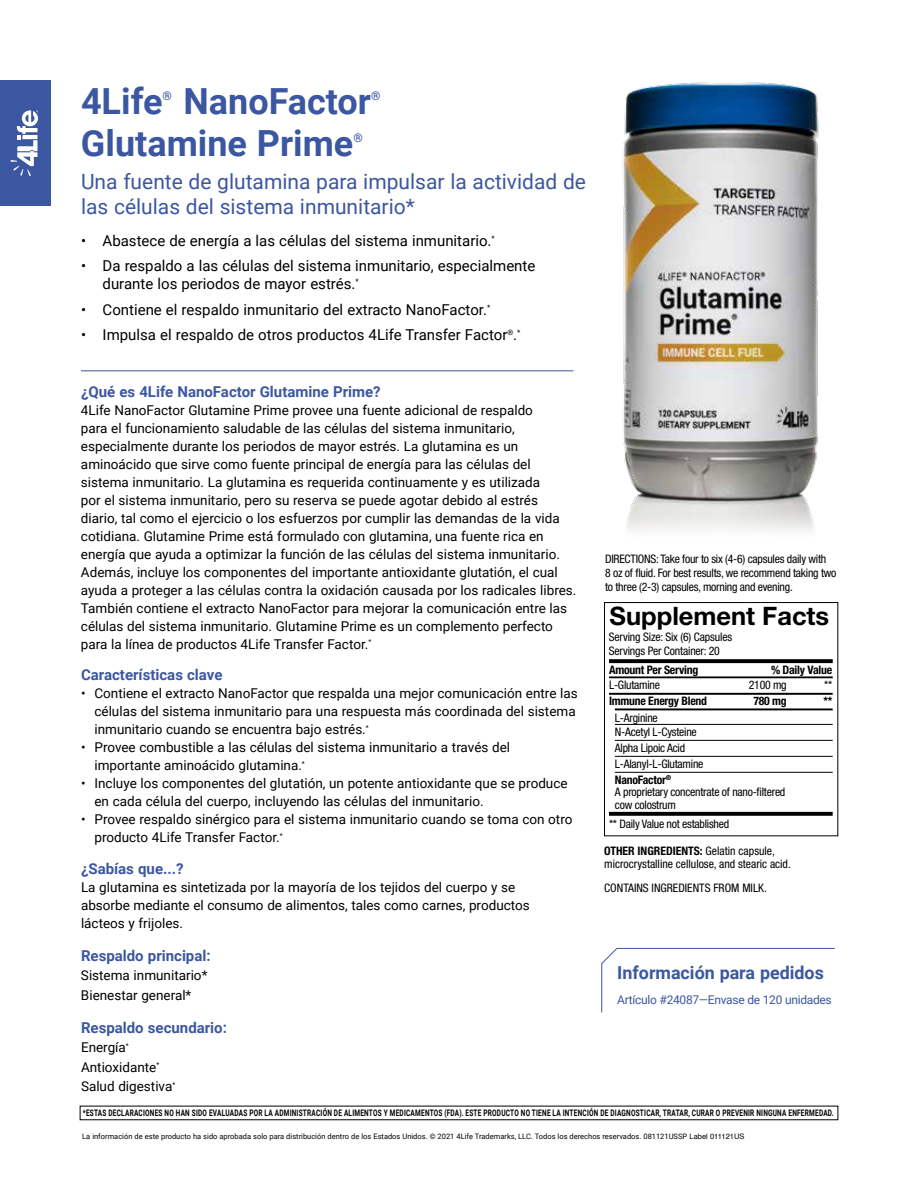
<style>
.page{position:relative;width:918px;height:1188px;background:#fff}
.page>*{position:absolute;margin:0;border:0;box-sizing:border-box;transform-origin:0 0}
.t1{font:700 36px "Roboto";color:#3c57a1}
.t2{font:700 25.5px "Helvetica Neue LT Std";color:#000}
.t3{font:21px/25.2px "Roboto";color:#3c57a1}
.t4{font:700 17.85px "Roboto";color:#3c57a1}
.t5{font:15px/18px "Roboto";color:#000}
.t6{font:700 15px "Roboto";color:#3c57a1}
.t7{font:13.5px/18px "Roboto";color:#000}
.t8{font:12px "Roboto";letter-spacing:-.025em;color:#3c57a1}
.t9{font:700 12px "Roboto";color:#3c57a1}
.t10{font:condensed 11.7px/15.6px "Helvetica Neue LT Std";letter-spacing:-.02em;color:#000}
.t11{font:condensed 11.7px/12.8px "Helvetica Neue LT Std";color:#000}
.t12{font:700 condensed 11.7px "Helvetica Neue LT Std";letter-spacing:-.02em;color:#000}
.t13{font:700 9px "Roboto";letter-spacing:.035em;color:#000;scale:.72 1}
.t14{font:7.5px "Roboto";color:#000}
.s1{font-family:"Helvetica"}
.s2{font-weight:700}
</style>
<div class="page">
<hr style="left:81px;top:370px;width:492px;height:1px;background:#3c57a1">
<svg style="left:601px;top:948px;width:234px;height:65px"></svg>
<img style="left:563px;top:82px;width:276px;height:580px">
<div style="left:604px;top:602px;width:234px;height:234px;border:1px solid #000"></div>
<svg style="left:609px;top:659px;width:224px;height:4px"></svg>
<hr style="left:609px;top:676px;width:224px;height:2px;background:#000">
<hr style="left:615px;top:724px;width:218px;height:1px;background:#000">
<hr style="left:615px;top:740px;width:218px;height:1px;background:#000">
<hr style="left:615px;top:756px;width:218px;height:1px;background:#000">
<hr style="left:615px;top:772px;width:218px;height:1px;background:#000">
<hr style="left:609px;top:693px;width:224px;height:2px;background:#000">
<hr style="left:615px;top:708px;width:218px;height:2px;background:#000">
<svg style="left:609px;top:812px;width:224px;height:4px"></svg>
<div style="left:0;top:80px;width:51px;height:125px;background:#3c57a1"></div>
<svg style="left:10px;top:110px;width:28px;height:66px"></svg>
<h1 class="t1" style="left:81px;top:76px;width:83px">4Life</h1>
<p class="t9" style="left:163px;top:88px;width:11px">®</p>
<h1 class="t1" style="left:184px;top:76px;width:189px">NanoFactor</h1>
<p class="t9" style="left:371px;top:88px;width:11px">®</p>
<h1 class="t1" style="left:81px;top:118px;width:274px">Glutamine Prime</h1>
<p class="t9" style="left:353px;top:130px;width:11px">®</p>
<h3 class="t3" style="left:81px;top:168px;width:507px">Una fuente de glutamina para impulsar la actividad de las células del sistema inmunitario*</h3>
<p class="t5" style="left:81px;top:231px;width:415px">• Abastece de energía a las células del sistema inmunitario.<sup>*</sup></p>
<p class="t5" style="left:103px;top:256px;width:434px;text-indent:-22px">• Da respaldo a las células del sistema inmunitario, especialmente durante los periodos de mayor estrés.<sup>*</sup></p>
<p class="t5" style="left:81px;top:300px;width:411px">• Contiene el respaldo inmunitario del extracto NanoFactor.<sup>*</sup></p>
<p class="t5" style="left:81px;top:325px;width:441px">• Impulsa el respaldo de otros productos 4Life Transfer Factor<sup>®</sup>.<sup>*</sup></p>
<p class="t6" style="left:81px;top:381px;width:301px">¿Qué es 4Life NanoFactor Glutamine Prime?</p>
<p class="t7" style="left:81px;top:401px;width:497px">4Life NanoFactor Glutamine Prime provee una fuente adicional de respaldo<br>para el funcionamiento saludable de las células del sistema inmunitario, especialmente durante los periodos de mayor estrés. La glutamina es un aminoácido que sirve como fuente principal de energía para las células del sistema inmunitario. La glutamina es requerida continuamente y es utilizada<br>por el sistema inmunitario, pero su reserva se puede agotar debido al estrés diario, tal como el ejercicio o los esfuerzos por cumplir las demandas de la vida cotidiana. Glutamine Prime está formulado con glutamina, una fuente rica en energía que ayuda a optimizar la función de las células del sistema inmunitario.<br>Además, incluye los componentes del importante antioxidante glutatión, el cual ayuda a proteger a las células contra la oxidación causada por los radicales libres.<br>También contiene el extracto NanoFactor para mejorar la comunicación entre las células del sistema inmunitario. Glutamine Prime es un complemento perfecto para la línea de productos 4Life Transfer Factor.<sup>*</sup></p>
<p class="t6" style="left:81px;top:664px;width:143px">Características clave</p>
<p class="t7" style="left:94px;top:684px;width:485px;text-indent:-14px">• Contiene el extracto NanoFactor que respalda una mejor comunicación entre las células del sistema inmunitario para una respuesta más coordinada del sistema inmunitario cuando se encuentra bajo estrés.<sup>*</sup></p>
<p class="t7" style="left:94px;top:738px;width:417px;text-indent:-14px">• Provee combustible a las células del sistema inmunitario a través del importante aminoácido glutamina.<sup>*</sup></p>
<p class="t7" style="left:94px;top:774px;width:475px;text-indent:-14px">• Incluye los componentes del glutatión, un potente antioxidante que se produce en cada célula del cuerpo, incluyendo las células del inmunitario.</p>
<p class="t7" style="left:94px;top:810px;width:479px;text-indent:-14px">• Provee respaldo sinérgico para el sistema inmunitario cuando se toma con otro producto 4Life Transfer Factor.<sup>*</sup></p>
<p class="t6" style="left:81px;top:858px;width:104px">¿Sabías que...?</p>
<p class="t7" style="left:81px;top:878px;width:450px">La glutamina es sintetizada por la mayoría de los tejidos del cuerpo y se absorbe mediante el consumo de alimentos, tales como carnes, productos lácteos y frijoles.</p>
<p class="t6" style="left:81px;top:945px;width:131px">Respaldo principal:</p>
<p class="t7" style="left:81px;top:965px;width:128px;line-height:19.5px">Sistema inmunitario*<br>Bienestar general*</p>
<p class="t6" style="left:81px;top:1017px;width:147px">Respaldo secundario:</p>
<p class="t7" style="left:81px;top:1037px;width:96px;line-height:19.5px">Energía<sup>*<br></sup>Antioxidante<sup>*<br></sup>Salud digestiva<sup>*</sup></p>
<p class="t14" style="left:82px;top:1131px;width:664px">La información de este producto ha sido aprobada solo para distribución dentro de los Estados Unidos. © 2021 4Life Trademarks, LLC. Todos los derechos reservados. 081121USSP <span class="s1">Label 011121US</span></p>
<p class="t10" style="left:605px;top:552px;width:233px;line-height:13.6px">DIRECTIONS: Take four to six (4-6) capsules daily with<br>8 oz of fluid. For best results, we recommend taking two to three (2-3) capsules, morning and evening.</p>
<h2 class="t2" style="left:610px;top:600px;width:221px">Supplement Facts</h2>
<p class="t10" style="left:609px;top:630px;width:125px;line-height:13.6px">Serving Size: Six (6) Capsules<br>Servings Per Container: 20</p>
<p class="t12" style="left:609px;top:662px;width:91px">Amount Per Serving</p>
<p class="t12" style="left:771px;top:662px;width:63px">% Daily Value</p>
<p class="t10" style="left:609px;top:677px;width:52px">L-Glutamine</p>
<p class="t10" style="left:749px;top:677px;width:39px">2100 mg</p>
<p class="t10" style="left:824px;top:677px;width:10px">**</p>
<p class="t12" style="left:609px;top:694px;width:100px">Immune Energy Blend</p>
<p class="t12" style="left:753px;top:694px;width:35px">780 mg</p>
<p class="t12" style="left:823px;top:694px;width:10px">**</p>
<p class="t10" style="left:615px;top:710px;width:90px">L-Arginine<br>N-Acetyl L-Cysteine<br>Alpha Lipoic Acid<br>L-Alanyl-L-Glutamine<br><span class="s2">NanoFactor</span><sup>®</sup></p>
<p class="t10" style="left:615px;top:785px;width:172px;line-height:12.8px">A proprietary concentrate of nano-filtered cow colostrum</p>
<p class="t10" style="left:609px;top:816px;width:122px">** Daily Value not established</p>
<p class="t11" style="left:604px;top:845px;width:188px"><span class="s2">OTHER INGREDIENTS:</span> Gelatin capsule, microcrystalline cellulose, and stearic acid.</p>
<p class="t11" style="left:604px;top:881px;width:164px">CONTAINS INGREDIENTS FROM MILK.</p>
<h3 class="t4" style="left:617px;top:960px;width:208px">Información para pedidos</h3>
<p class="t8" style="left:617px;top:991px;width:216px">Artículo #24087—Envase de 120 unidades</p>
<p class="t13" style="left:83px;top:1107px;width:1044px">*ESTAS DECLARACIONES NO HAN SIDO EVALUADAS POR LA ADMINISTRACIÓN DE ALIMENTOS Y MEDICAMENTOS (FDA). ESTE PRODUCTO NO TIENE LA INTENCIÓN DE DIAGNOSTICAR, TRATAR, CURAR O PREVENIR NINGUNA ENFERMEDAD.</p>
</div>
